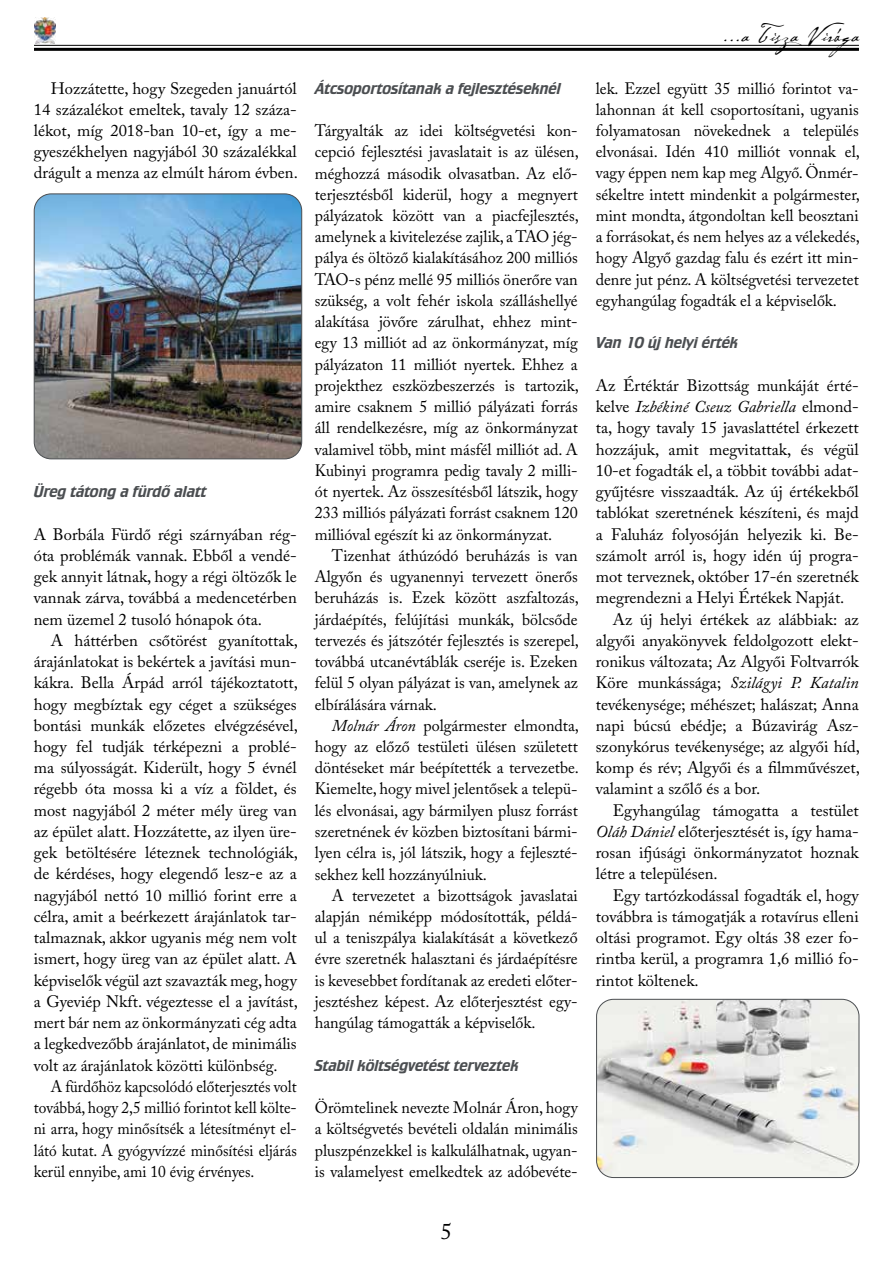
<style>
.page{position:relative;width:893px;height:1263px;background:#fff}
.page>*{position:absolute;margin:0;border:0;box-sizing:border-box;transform-origin:0 0}
.t1{font:24px "Cezanne";letter-spacing:.04em;color:#000}
.t2{font:22.5px "Adobe Caslon Pro";color:#000}
.t3{font:16.5px/21.3px "Adobe Caslon Pro";color:#000;text-align:justify}
.t4{font:16.5px/21.3px "Adobe Caslon Pro";color:#000;text-align:justify;scale:.93 1}
.t5{font:16.5px "Crillee TOT";color:#4b4e51}
.t6{font:italic 16.5px "Adobe Caslon Pro";color:#000}
.s1{font-style:italic}
.s2{font-style:normal}
</style>
<div class="page">
<hr style="left:34px;top:45px;width:825px;height:1px;background:#000">
<hr style="left:34px;top:48px;width:825px;height:3px;background:#000">
<img style="left:34px;top:17px;width:21px;height:26px">
<img style="left:34px;top:194px;width:268px;height:265px">
<div style="left:34px;top:194px;width:268px;height:265px;border:1px solid #4b4e51;border-radius:17px"></div>
<img style="left:597px;top:999px;width:262px;height:178px">
<div style="left:596px;top:999px;width:263px;height:179px;border:1px solid #4b4e51;border-radius:17px"></div>
<p class="t3" style="left:34px;top:77px;width:266px;text-indent:17px">Hozzátette, hogy Szegeden januártól 14 százalékot emeltek, tavaly 12 száza&shy;lékot, míg 2018-ban 10-et, így a me&shy;gyeszékhelyen nagyjából 30 százalékkal drágult a menza az elmúlt három évben.</p>
<p class="t5" style="left:34px;top:482px;width:174px">Üreg tátong a fürdő alatt</p>
<p class="t3" style="left:34px;top:523px;width:264px">A Borbála Fürdő régi szárnyában rég&shy;óta problémák vannak. Ebből a vendé&shy;gek annyit látnak, hogy a régi öltözők le vannak zárva, továbbá a medencetérben nem üzemel 2 tusoló hónapok óta.</p>
<p class="t3" style="left:34px;top:629px;width:266px;text-indent:17px">A háttérben csőtörést gyanítottak, árajánlatokat is bekértek a javítási mun&shy;kákra. Bella Árpád arról tájékoztatott, hogy megbíztak egy céget a szükséges bontási munkák előzetes elvégzésével, hogy fel tudják térképezni a problé&shy;ma súlyosságát. Kiderült, hogy 5 évnél régebb óta mossa ki a víz a földet, és most nagyjából 2 méter mély üreg van az épület alatt. Hozzátette, az ilyen üre&shy;gek betöltésére léteznek technológiák, de kérdéses, hogy elegendő lesz-e az a nagyjából nettó 10 millió forint erre a célra, amit a beérkezett árajánlatok tar&shy;talmaznak, akkor ugyanis még nem volt ismert, hogy üreg van az épület alatt. A képviselők végül azt szavazták meg, hogy a Gyeviép Nkft. végeztesse el a javítást, mert bár nem az önkormányzati cég adta a legkedvezőbb árajánlatot, de minimális volt az árajánlatok közötti különbség.</p>
<p class="t4" style="left:34px;top:1075px;width:284px;text-indent:17px">A fürdőhöz kapcsolódó előterjesztés volt továbbá, hogy 2,5 millió forintot kell költe&shy;ni arra, hogy minősítsék a létesítményt el&shy;látó kutat. A gyógyvízzé minősítési eljárás kerül ennyibe, ami 10 évig érvényes.</p>
<p class="t5" style="left:315px;top:79px;width:247px">Átcsoportosítanak a fejlesztéseknél</p>
<p class="t3" style="left:315px;top:120px;width:266px">Tárgyalták az idei költségvetési kon&shy;cepció fejlesztési javaslatait is az ülésen, méghozzá második olvasatban. Az elő&shy;terjesztésből kiderül, hogy a megnyert pályázatok között van a piacfejlesztés, amelynek a kivitelezése zajlik, a TAO jég&shy;pálya és öltöző kialakításához 200 milliós TAO-s pénz mellé 95 milliós önerőre van szükség, a volt fehér iskola szálláshellyé alakítása jövőre zárulhat, ehhez mint&shy;egy 13 milliót ad az önkormányzat, míg pályázaton 11 milliót nyertek. Ehhez a projekthez eszközbeszerzés is tartozik, amire csaknem 5 millió pályázati forrás áll rendelkezésre, míg az önkormányzat valamivel több, mint másfél milliót ad. A Kubinyi programra pedig tavaly 2 milli&shy;ót nyertek. Az összesítésből látszik, hogy 233 milliós pályázati forrást csaknem 120 millióval egészít ki az önkormányzat.</p>
<p class="t3" style="left:315px;top:544px;width:266px;text-indent:17px">Tizenhat áthúzódó beruházás is van Algyőn és ugyanennyi tervezett önerős beruházás is. Ezek között aszfaltozás, járdaépítés, felújítási munkák, bölcsőde tervezés és játszótér fejlesztés is szerepel, továbbá utcanévtáblák cseréje is. Ezeken felül 5 olyan pályázat is van, amelynek az elbírálására várnak.</p>
<p class="t3" style="left:315px;top:714px;width:266px;text-indent:17px"><span class="s1">Molnár Áron</span> polgármester elmondta, hogy az előző testületi ülésen született döntéseket már beépítették a tervezetbe.<br>Kiemelte, hogy mivel jelentősek a telepü&shy;lés elvonásai, agy bármilyen plusz forrást szeretnének év közben biztosítani bármi&shy;lyen célra is, jól látszik, hogy a fejleszté&shy;sekhez kell hozzányúlniuk.</p>
<p class="t3" style="left:315px;top:884px;width:264px;text-indent:17px">A tervezetet a bizottságok javaslatai alapján némiképp módosították, példá&shy;ul a teniszpálya kialakítását a következő évre szeretnék halasztani és járdaépítésre is kevesebbet fordítanak az eredeti előter&shy;jesztéshez képest. Az előterjesztést egy&shy;hangúlag támogatták a képviselők.</p>
<p class="t5" style="left:315px;top:1056px;width:205px">Stabil költségvetést terveztek</p>
<p class="t3" style="left:315px;top:1097px;width:264px">Örömtelinek nevezte Molnár Áron, hogy a költségvetés bevételi oldalán minimális pluszpénzekkel is kalkulálhatnak, ugyan&shy;is valamelyest emelkedtek az adóbevéte-</p>
<h2 class="t2" style="left:441px;top:1218px;width:13px">5</h2>
<h1 class="t1" style="left:723px;top:19px;width:143px">...a Tisza Virága</h1>
<p class="t3" style="left:596px;top:77px;width:266px">lek. Ezzel együtt 35 millió forintot va&shy;lahonnan át kell csoportosítani, ugyanis folyamatosan növekednek a település elvonásai. Idén 410 milliót vonnak el, vagy éppen nem kap meg Algyő. Önmér&shy;sékeltre intett mindenkit a polgármester, mint mondta, átgondoltan kell beosztani a forrásokat, és nem helyes az a vélekedés, hogy Algyő gazdag falu és ezért itt min&shy;denre jut pénz. A költségvetési tervezetet egyhangúlag fogadták el a képviselők.</p>
<p class="t5" style="left:596px;top:334px;width:144px">Van 10 új helyi érték</p>
<p class="t3" style="left:596px;top:375px;width:264px">Az Értéktár Bizottság munkáját érté-</p>
<p class="t6" style="left:596px;top:397px;width:264px"><span class="s2">kelve</span> Izbékiné Cseuz Gabriella <span class="s2">elmond-</span></p>
<p class="t3" style="left:596px;top:417px;width:264px">ta, hogy tavaly 15 javaslattétel érkezett</p>
<p class="t3" style="left:596px;top:438px;width:264px">hozzájuk, amit megvitattak, és végül</p>
<p class="t3" style="left:596px;top:459px;width:264px">10-et fogadták el, a többit további adat-</p>
<p class="t3" style="left:596px;top:481px;width:264px">gyűjtésre visszaadták. Az új értékekből</p>
<p class="t3" style="left:596px;top:502px;width:264px">tablókat szeretnének készíteni, és majd</p>
<p class="t3" style="left:596px;top:523px;width:264px">a Faluház folyosóján helyezik ki. Be-</p>
<p class="t3" style="left:596px;top:544px;width:264px">számolt arról is, hogy idén új progra-</p>
<p class="t3" style="left:596px;top:566px;width:264px">mot terveznek, október 17-én szeretnék</p>
<p class="t3" style="left:596px;top:587px;width:250px">megrendezni a Helyi Értékek Napját.</p>
<p class="t3" style="left:613px;top:608px;width:247px">Az új helyi értékek az alábbiak: az</p>
<p class="t3" style="left:596px;top:629px;width:264px">algyői anyakönyvek feldolgozott elekt-</p>
<p class="t3" style="left:596px;top:651px;width:264px">ronikus változata; Az Algyői Foltvarrók</p>
<p class="t6" style="left:596px;top:673px;width:264px"><span class="s2">Köre munkássága;</span> Szilágyi P. Katalin</p>
<p class="t3" style="left:596px;top:693px;width:264px">tevékenysége; méhészet; halászat; Anna</p>
<p class="t3" style="left:596px;top:714px;width:264px">napi búcsú ebédje; a Búzavirág As -</p>
<p class="t3" style="left:596px;top:736px;width:266px">szonykórus tevékenysége; az algyői híd,</p>
<p class="t3" style="left:596px;top:757px;width:266px">komp és rév; Algyői és a filmművészet,</p>
<p class="t3" style="left:596px;top:778px;width:166px">valamint a szőlő és a bor.</p>
<p class="t3" style="left:613px;top:799px;width:247px">Egyhangúlag támogatta a testület</p>
<p class="t3" style="left:596px;top:820px;width:264px"><span class="s1">Oláh Dániel</span> előterjesztését is, így hama-</p>
<p class="t3" style="left:596px;top:842px;width:264px">rosan ifjúsági önkormányzatot hoznak</p>
<p class="t3" style="left:596px;top:863px;width:123px">létre a településen.</p>
<p class="t3" style="left:613px;top:884px;width:247px">Egy tartózkodással fogadták el, hogy</p>
<p class="t3" style="left:596px;top:905px;width:264px">továbbra is támogatják a rotavírus elleni</p>
<p class="t3" style="left:596px;top:927px;width:264px">oltási programot. Egy oltás 38 ezer fo-</p>
<p class="t3" style="left:596px;top:948px;width:264px">rintba kerül, a programra 1,6 millió fo-</p>
<p class="t3" style="left:596px;top:969px;width:105px">rintot költenek.</p>
</div>
